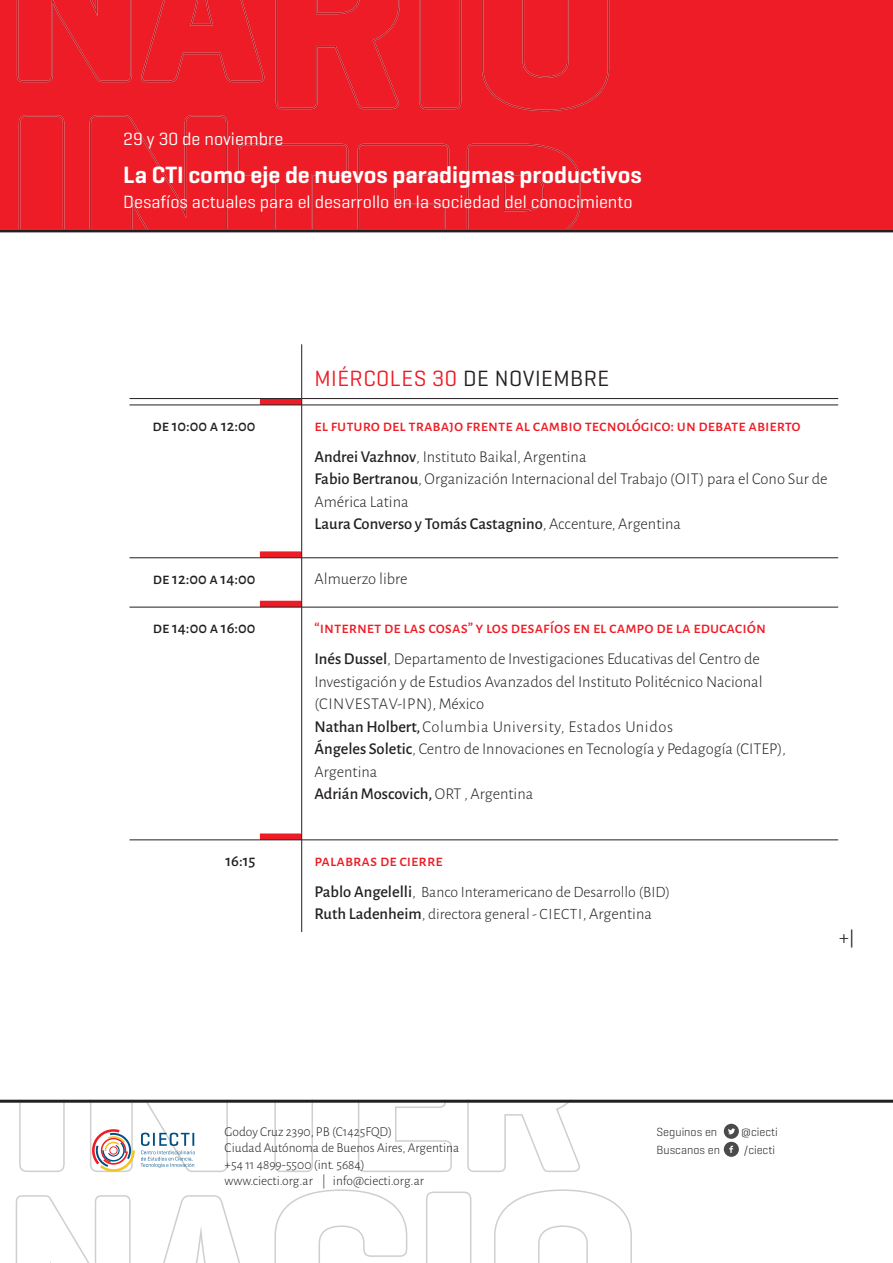
<style>
.page{position:relative;width:893px;height:1263px;background:#fff}
.page>*{position:absolute;margin:0;border:0;box-sizing:border-box;transform-origin:0 0}
.t1{font:600 24px "Geogrotesque";color:#fff}
.t2{font:22.5px "Geogrotesque";letter-spacing:.02em;color:#ee1c26}
.t3{font:18px "Geogrotesque";color:#fff}
.t4{font:18px "Minion Pro";color:#231f20}
.t5{font:300 16.5px/22.5px "Alegreya Sans";color:#231f20}
.t6{font:500 16.5px "Alegreya Sans SC";color:#ee1c26}
.t7{font:500 16.5px "Alegreya Sans SC";color:#231f20}
.t8{font:300 15.75px/22.5px "Alegreya Sans";color:#231f20}
.t9{font:300 13.5px/16.5px "Alegreya Sans";color:#231f20}
.t10{font:300 12px "Geogrotesque";color:#231f20}
.s1{color:#231f20}
.s2{font-weight:500}
.s3{font-weight:500;font-size:16.5px}
.s4{font-size:16.5px}
</style>
<div class="page">
<div style="left:0;top:0;width:893px;height:229px;background:#ee1c26"></div>
<svg style="left:581px;top:0;width:28px;height:111px"></svg>
<div style="left:17px;top:0;width:564px;height:229px;background:#ee1c26"></div>
<svg style="left:16px;top:1103px;width:616px;height:160px"></svg>
<hr style="left:0;top:1100px;width:893px;height:3px;background:#231f20">
<svg style="left:141px;top:1133px;width:54px;height:35px"></svg>
<svg style="left:92px;top:1129px;width:43px;height:43px"></svg>
<svg style="left:724px;top:1124px;width:15px;height:33px"></svg>
<hr style="left:129px;top:398px;width:131px;height:1px;background:#231f20">
<hr style="left:260px;top:398px;width:41px;height:1px;background:#231f20">
<hr style="left:302px;top:398px;width:536px;height:1px;background:#231f20">
<hr style="left:129px;top:405px;width:131px;height:1px;background:#231f20">
<hr style="left:302px;top:405px;width:536px;height:1px;background:#231f20">
<hr style="left:129px;top:557px;width:131px;height:1px;background:#231f20">
<hr style="left:302px;top:557px;width:536px;height:1px;background:#231f20">
<hr style="left:129px;top:607px;width:131px;height:1px;background:#231f20">
<hr style="left:302px;top:607px;width:536px;height:1px;background:#231f20">
<hr style="left:129px;top:840px;width:131px;height:1px;background:#231f20">
<hr style="left:260px;top:840px;width:41px;height:1px;background:#231f20">
<hr style="left:302px;top:840px;width:536px;height:1px;background:#231f20">
<hr style="left:301px;top:344px;width:1px;height:55px;background:#231f20">
<svg style="left:260px;top:399px;width:42px;height:441px"></svg>
<hr style="left:301px;top:840px;width:1px;height:92px;background:#231f20">
<hr style="left:0;top:229px;width:893px;height:3px;background:#231f20">
<p class="t3" style="left:123px;top:128px;width:161px">29 y 30 de noviembre</p>
<h1 class="t1" style="left:123px;top:159px;width:520px">La CTI como eje de nuevos paradigmas productivos</h1>
<p class="t3" style="left:123px;top:191px;width:511px">Desafíos actuales para el desarrollo en la sociedad del conocimiento</p>
<h2 class="t2" style="left:314px;top:364px;width:296px">MIÉRCOLES 30 <span class="s1">DE NOVIEMBRE</span></h2>
<p class="t7" style="left:152px;top:414px;width:105px">de 10:00 a 12:00</p>
<p class="t6" style="left:314px;top:414px;width:488px">el futuro del trabajo frente al cambio tecnológico: un debate abierto</p>
<p class="t5" style="left:314px;top:445px;width:515px"><span class="s2">Andrei Vazhnov</span>, Instituto Baikal, Argentina<br><span class="s2">Fabio Bertranou</span>, Organización Internacional del Trabajo (OIT) para el Cono Sur de América Latina<br><span class="s2">Laura Converso y Tomás Castagnino</span>, Accenture, Argentina</p>
<p class="t7" style="left:153px;top:567px;width:104px">de 12:00 a 14:00</p>
<p class="t5" style="left:314px;top:567px;width:94px">Almuerzo libre</p>
<p class="t7" style="left:153px;top:616px;width:104px">de 14:00 a 16:00</p>
<p class="t6" style="left:314px;top:616px;width:453px">“internet de las cosas” y los desafíos en el campo de la educación</p>
<p class="t5" style="left:314px;top:647px;width:473px"><span class="s2">Inés Dussel</span>, Departamento de Investigaciones Educativas del Centro de Investigación y de Estudios Avanzados del Instituto Politécnico Nacional (CINVESTAV-IPN), México<br><span class="s2">Nathan Holbert,</span> Columbia University, Estados Unidos<br><span class="s2">Ángeles Soletic</span>, Centro de Innovaciones en Tecnología y Pedagogía (CITEP), Argentina<br><span class="s2">Adrián Moscovich,</span> ORT , Argentina</p>
<p class="t7" style="left:225px;top:849px;width:32px">16:15</p>
<p class="t6" style="left:314px;top:849px;width:130px">palabras de cierre</p>
<p class="t8" style="left:314px;top:880px;width:357px"><span class="s3">Pablo Angelelli</span><span class="s4">,</span> Banco Interamericano de Desarrollo (BID)<br><span class="s3">Ruth Ladenheim</span><span class="s4">,</span> directora general - CIECTI<span class="s4">, Argentina</span></p>
<p class="t4" style="left:839px;top:925px;width:17px">+|</p>
<p class="t9" style="left:225px;top:1123px;width:236px">Godoy Cruz 2390, PB (C1425FQD)<br>Ciudad Autónoma de Buenos Aires, Argentina +54 11 4899-5500 (int. 5684)<br>www.ciecti.org.ar | info@ciecti.org.ar</p>
<p class="t10" style="left:657px;top:1124px;width:62px">Seguinos en</p>
<p class="t10" style="left:741px;top:1124px;width:38px">@ciecti</p>
<p class="t10" style="left:657px;top:1142px;width:65px">Buscanos en</p>
<p class="t10" style="left:744px;top:1142px;width:33px">/ciecti</p>
</div>
